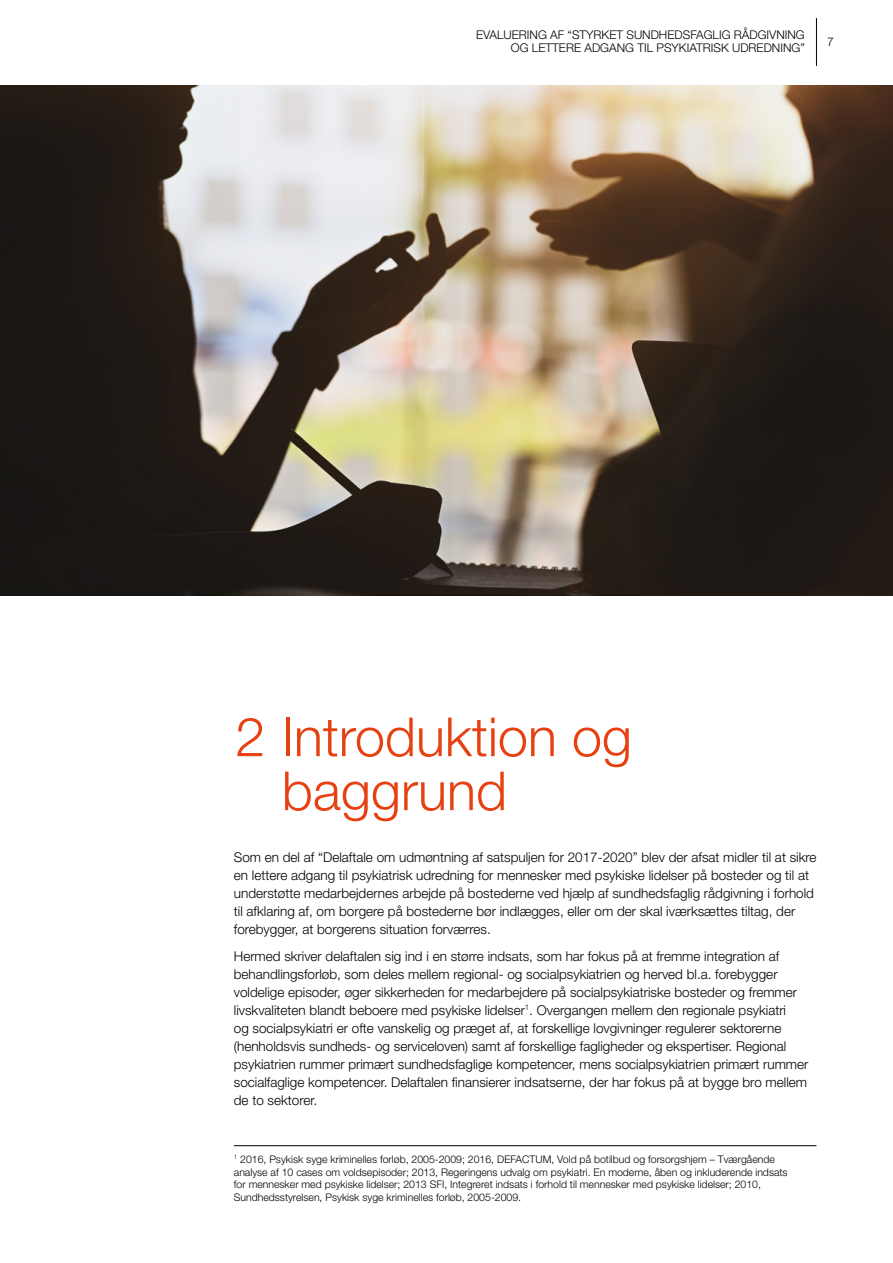
<style>
.page{position:relative;width:893px;height:1263px;background:#fff}
.page>*{position:absolute;margin:0;border:0;box-sizing:border-box;transform-origin:0 0}
.t1{font:300 54px/54px "Helvetica Neue LT Std";color:#e74011}
.t2{font:300 13.5px/18px "Helvetica Neue LT Std";color:#000}
.t3{font:300 12px/13.5px "Helvetica Neue LT Std";color:#000;text-align:right}
.t4{font:300 10.5px/12.6px "Helvetica Neue LT Std";color:#000}
</style>
<div class="page">
<hr style="left:816px;top:18px;width:1px;height:48px;background:#000">
<img style="left:0;top:85px;width:893px;height:510px">
<hr style="left:234px;top:1145px;width:582px;height:1px;background:#000">
<p class="t3" style="left:476px;top:28px;width:330px">EVALUERING AF “STYRKET SUNDHEDSFAGLIG RÅDGIVNING<br>OG LETTERE ADGANG TIL PSYKIATRISK UDREDNING”</p>
<p class="t3" style="left:827px;top:35px;width:8px">7</p>
<h1 class="t1" style="left:282px;top:709px;width:352px;text-indent:-46px">2 Introduktion og baggrund</h1>
<p class="t2" style="left:234px;top:848px;width:584px">Som en del af “Delaftale om udmøntning af satspuljen for 2017-2020” blev der afsat midler til at sikre en lettere adgang til psykiatrisk udredning for mennesker med psykiske lidelser på bosteder og til at understøtte medarbejdernes arbejde på bostederne ved hjælp af sundhedsfaglig rådgivning i forhold til afklaring af, om borgere på bostederne bør indlægges, eller om der skal iværksættes tiltag, der forebygger, at borgerens situation forværres.</p>
<p class="t2" style="left:234px;top:946px;width:576px">Hermed skriver delaftalen sig ind i en større indsats, som har fokus på at fremme integration af behandlingsforløb, som deles mellem regional- og socialpsykiatrien og herved bl.a. forebygger voldelige episoder, øger sikkerheden for medarbejdere på socialpsykiatriske bosteder og fremmer livskvaliteten blandt beboere med psykiske lidelser<sup>1</sup>. Overgangen mellem den regionale psykiatri<br>og socialpsykiatri er ofte vanskelig og præget af, at forskellige lovgivninger regulerer sektorerne (henholdsvis sundheds- og serviceloven) samt af forskellige fagligheder og ekspertiser. Regional psykiatrien rummer primært sundhedsfaglige kompetencer, mens socialpsykiatrien primært rummer socialfaglige kompetencer. Delaftalen finansierer indsatserne, der har fokus på at bygge bro mellem de to sektorer.</p>
<p class="t4" style="left:234px;top:1153px;width:555px"><sup>1</sup> 2016, Psykisk syge kriminelles forløb, 2005-2009; 2016, DEFACTUM, Vold på botilbud og forsorgshjem – Tværgående analyse af 10 cases om voldsepisoder; 2013, Regeringens udvalg om psykiatri. En moderne, åben og inkluderende indsats for mennesker med psykiske lidelser; 2013 SFI, Integreret indsats i forhold til mennesker med psykiske lidelser; 2010, Sundhedsstyrelsen, Psykisk syge kriminelles forløb, 2005-2009.</p>
</div>
